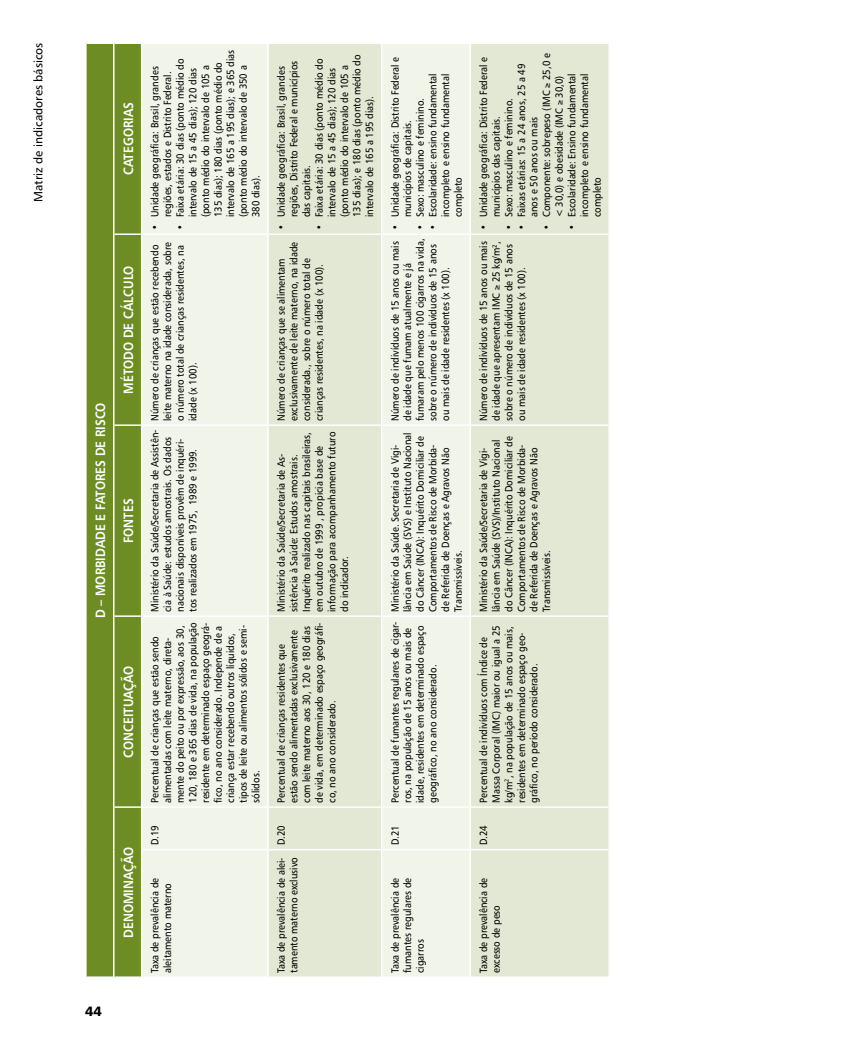
<style>
.page{position:relative;width:851px;height:1063px;background:#fff}
.page>*{position:absolute;margin:0;border:0;box-sizing:border-box;transform-origin:0 0}
.t1{font:13.5px "Humanist 777 BT Bold B";color:#fff;scale:.9 1}
.t2{font:13.5px "Humanist 777 BT Black B";color:#000}
.t3{font:12px "Humanist 777 BT Roman B";color:#000}
.t4{font:10.5px/12.6px "Humanist 777 BT Roman B";color:#000;scale:.9 1}
</style>
<div class="page">
<div style="left:87px;top:44px;width:54px;height:932px;background:#6d8d24"></div>
<div style="left:142px;top:44px;width:125px;height:932px;background:#f0f4e9"></div>
<svg style="left:269px;top:44px;width:339px;height:932px;background:#e5ebd9"></svg>
<hr style="left:113px;top:850px;width:1px;height:128px;background:#fff">
<hr style="left:113px;top:807px;width:1px;height:43px;background:#fff">
<hr style="left:113px;top:616px;width:1px;height:191px;background:#fff">
<hr style="left:114px;top:806px;width:27px;height:2px;background:#fff">
<hr style="left:113px;top:425px;width:1px;height:191px;background:#fff">
<hr style="left:114px;top:615px;width:27px;height:2px;background:#fff">
<hr style="left:113px;top:234px;width:1px;height:191px;background:#fff">
<hr style="left:114px;top:424px;width:27px;height:2px;background:#fff">
<hr style="left:113px;top:43px;width:1px;height:191px;background:#fff">
<hr style="left:114px;top:233px;width:27px;height:2px;background:#fff">
<hr style="left:142px;top:849px;width:125px;height:1px;background:#fff">
<hr style="left:142px;top:806px;width:125px;height:2px;background:#fff">
<hr style="left:142px;top:615px;width:125px;height:2px;background:#fff">
<hr style="left:142px;top:424px;width:125px;height:2px;background:#fff">
<hr style="left:142px;top:233px;width:125px;height:2px;background:#fff">
<hr style="left:269px;top:849px;width:112px;height:1px;background:#fff">
<hr style="left:269px;top:806px;width:112px;height:2px;background:#fff">
<hr style="left:269px;top:615px;width:112px;height:2px;background:#fff">
<hr style="left:269px;top:424px;width:112px;height:2px;background:#fff">
<hr style="left:269px;top:233px;width:112px;height:2px;background:#fff">
<hr style="left:381px;top:850px;width:1px;height:128px;background:#fff">
<hr style="left:381px;top:807px;width:1px;height:43px;background:#fff">
<hr style="left:382px;top:849px;width:87px;height:1px;background:#fff">
<hr style="left:381px;top:616px;width:1px;height:191px;background:#fff">
<hr style="left:382px;top:806px;width:87px;height:2px;background:#fff">
<hr style="left:381px;top:425px;width:1px;height:191px;background:#fff">
<hr style="left:382px;top:615px;width:87px;height:2px;background:#fff">
<hr style="left:381px;top:234px;width:1px;height:191px;background:#fff">
<hr style="left:382px;top:424px;width:87px;height:2px;background:#fff">
<hr style="left:381px;top:43px;width:1px;height:191px;background:#fff">
<hr style="left:382px;top:233px;width:87px;height:2px;background:#fff">
<hr style="left:469px;top:850px;width:2px;height:128px;background:#fff">
<hr style="left:469px;top:807px;width:2px;height:43px;background:#fff">
<hr style="left:471px;top:849px;width:137px;height:1px;background:#fff">
<hr style="left:469px;top:616px;width:2px;height:191px;background:#fff">
<hr style="left:471px;top:806px;width:137px;height:2px;background:#fff">
<hr style="left:469px;top:425px;width:2px;height:191px;background:#fff">
<hr style="left:471px;top:615px;width:137px;height:2px;background:#fff">
<hr style="left:469px;top:234px;width:2px;height:191px;background:#fff">
<hr style="left:471px;top:424px;width:137px;height:2px;background:#fff">
<hr style="left:469px;top:43px;width:2px;height:191px;background:#fff">
<hr style="left:471px;top:233px;width:137px;height:2px;background:#fff">
<p class="t3" style="left:31px;top:202px;width:161px;rotate:-90deg">Matriz de indicadores básicos</p>
<p class="t1" style="left:92px;top:618px;width:241px;rotate:-90deg">D – MORBIDADE E FATORES DE RISCO</p>
<p class="t2" style="left:85px;top:1002px;width:18px">44</p>
<p class="t1" style="left:120px;top:175px;width:83px;rotate:-90deg">CATEGORIAS</p>
<p class="t1" style="left:120px;top:394px;width:144px;rotate:-90deg">MÉTODO DE CÁLCULO</p>
<p class="t1" style="left:120px;top:543px;width:51px;rotate:-90deg">FONTES</p>
<p class="t1" style="left:120px;top:758px;width:104px;rotate:-90deg">CONCEITUAÇÃO</p>
<p class="t1" style="left:120px;top:938px;width:103px;rotate:-90deg">DENOMINAÇÃO</p>
<p class="t4" style="left:174px;top:217px;width:188px;text-indent:-13px;rotate:-90deg">• Faixa etária: 30 dias (ponto médio do intervalo de 15 a 45 dias); 120 dias (ponto médio do intervalo de 105 a<br>135 dias); 180 dias (ponto médio do intervalo de 165 a 195 dias); e 365 dias (ponto médio do intervalo de 350 a<br>380 dias).</p>
<p class="t4" style="left:148px;top:217px;width:169px;text-indent:-13px;rotate:-90deg">• Unidade geográfica: Brasil, grandes regiões, estados e Distrito Federal.</p>
<p class="t4" style="left:148px;top:421px;width:200px;rotate:-90deg">Número de crianças que estão recebendo leite materno na idade considerada, sobre o número total de crianças residentes, na idade (x 100).</p>
<p class="t4" style="left:148px;top:612px;width:204px;rotate:-90deg">Ministério da Saúde/Secretaria de Assistên&shy;cia à Saúde: estudos amostrais. Os dados nacionais disponíveis provêm de inquéri&shy;tos realizados em 1975, 1989 e 1999.</p>
<p class="t4" style="left:148px;top:803px;width:203px;rotate:-90deg">Percentual de crianças que estão sendo alimentadas com leite materno, direta&shy;mente do peito ou por expressão, aos 30, 120, 180 e 365 dias de vida, na população residente em determinado espaço geográ&shy;fico, no ano considerado. Independe de a criança estar recebendo outros líquidos, tipos de leite ou alimentos sólidos e semi&shy;sólidos.</p>
<p class="t4" style="left:148px;top:845px;width:24px;rotate:-90deg">D.19</p>
<p class="t4" style="left:148px;top:973px;width:107px;rotate:-90deg">Taxa de prevalência de aleitamento materno</p>
<p class="t4" style="left:275px;top:217px;width:175px;text-indent:-13px;rotate:-90deg">• Unidade geográfica: Brasil, grandes regiões, Distrito Federal e municípios das capitais.</p>
<p class="t4" style="left:312px;top:217px;width:182px;text-indent:-13px;rotate:-90deg">• Faixa etária: 30 dias (ponto médio do intervalo de 15 a 45 dias); 120 dias (ponto médio do intervalo de 105 a 135 dias); e 180 dias (ponto médio do intervalo de 165 a 195 dias).</p>
<p class="t4" style="left:275px;top:421px;width:201px;rotate:-90deg">Número de crianças que se alimentam exclusivamente de leite materno, na idade considerada., sobre o número total de crianças residentes, na idade (x 100).</p>
<p class="t4" style="left:275px;top:612px;width:202px;rotate:-90deg">Ministério da Saúde/Secretaria de As&shy;sistência à Saúde: Estudos amostrais.<br>Inquérito realizado nas capitais brasileiras, em outubro de 1999 , propicia base de informação para acompanhamento futuro do indicador.</p>
<p class="t4" style="left:275px;top:803px;width:202px;rotate:-90deg">Percentual de crianças residentes que estão sendo alimentadas exclusivamente com leite materno aos 30, 120 e 180 dias de vida, em determinado espaço geográfi&shy;co, no ano considerado.</p>
<p class="t4" style="left:275px;top:845px;width:24px;rotate:-90deg">D.20</p>
<p class="t4" style="left:275px;top:973px;width:130px;rotate:-90deg">Taxa de prevalência de alei&shy;tamento materno exclusivo</p>
<p class="t4" style="left:388px;top:217px;width:180px;text-indent:-13px;rotate:-90deg">• Unidade geográfica: Distrito Federal e municípios de capitais.</p>
<p class="t4" style="left:426px;top:217px;width:161px;text-align:justify;text-indent:-13px;rotate:-90deg">• Escolaridade: ensino fundamental incompleto e ensino fundamental completo</p>
<p class="t4" style="left:413px;top:230px;width:148px;rotate:-90deg">• Sexo: masculino e feminino.</p>
<p class="t4" style="left:388px;top:421px;width:204px;rotate:-90deg">Número de indivíduos de 15 anos ou mais de idade que fumam atualmente e já fumaram pelo menos 100 cigarros na vida, sobre o número de indivíduos de 15 anos ou mais de idade residentes (x 100).</p>
<p class="t4" style="left:388px;top:612px;width:201px;rotate:-90deg">Ministério da Saúde. Secretaria de Vigi&shy;lância em Saúde (SVS) e Instituto Nacional do Câncer (INCA): Inquérito Domiciliar de Comportamentos de Risco de Morbida&shy;de Referida de Doenças e Agravos Não Transmissíveis.</p>
<p class="t4" style="left:388px;top:803px;width:203px;rotate:-90deg">Percentual de fumantes regulares de cigar&shy;ros, na população de 15 anos ou mais de idade, residentes em determinado espaço geográfico, no ano considerado.</p>
<p class="t4" style="left:388px;top:845px;width:24px;rotate:-90deg">D.21</p>
<p class="t4" style="left:388px;top:973px;width:107px;text-align:justify;rotate:-90deg">Taxa de prevalência de fumantes regulares de cigarros</p>
<p class="t4" style="left:515px;top:217px;width:172px;text-indent:-13px;rotate:-90deg">• Faixas etárias: 15 a 24 anos, 25 a 49 anos e 50 anos ou mais</p>
<p class="t4" style="left:540px;top:217px;width:184px;text-indent:-13px;rotate:-90deg">• Componente: sobrepeso (IMC ≥ 25,0 e &lt; 30,0) e obesidade (IMC ≥ 30,0)</p>
<p class="t4" style="left:477px;top:217px;width:180px;text-indent:-13px;rotate:-90deg">• Unidade geográfica: Distrito Federal e municípios das capitais.</p>
<p class="t4" style="left:565px;top:217px;width:161px;text-align:justify;text-indent:-13px;rotate:-90deg">• Escolaridade: Ensino fundamental incompleto e ensino fundamental completo</p>
<p class="t4" style="left:502px;top:230px;width:148px;rotate:-90deg">• Sexo: masculino e feminino.</p>
<p class="t4" style="left:477px;top:421px;width:201px;rotate:-90deg">Número de indivíduos de 15 anos ou mais de idade que apresentam IMC ≥ 25 kg/m², sobre o número de indivíduos de 15 anos ou mais de idade residentes (x 100).</p>
<p class="t4" style="left:477px;top:612px;width:197px;rotate:-90deg">Ministério da Saúde/Secretaria de Vigi&shy;lância em Saúde (SVS)/Instituto Nacional do Câncer (INCA): Inquérito Domiciliar de Comportamentos de Risco de Morbida&shy;de Referida de Doenças e Agravos Não Transmissíveis.</p>
<p class="t4" style="left:477px;top:803px;width:199px;rotate:-90deg">Percentual de indivíduos com Índice de Massa Corporal (IMC) maior ou igual a 25 kg/m<sup>2</sup>, na população de 15 anos ou mais, residentes em determinado espaço geo&shy;gráfico, no período considerado.</p>
<p class="t4" style="left:477px;top:845px;width:24px;rotate:-90deg">D.24</p>
<p class="t4" style="left:477px;top:973px;width:107px;rotate:-90deg">Taxa de prevalência de excesso de peso</p>
</div>
